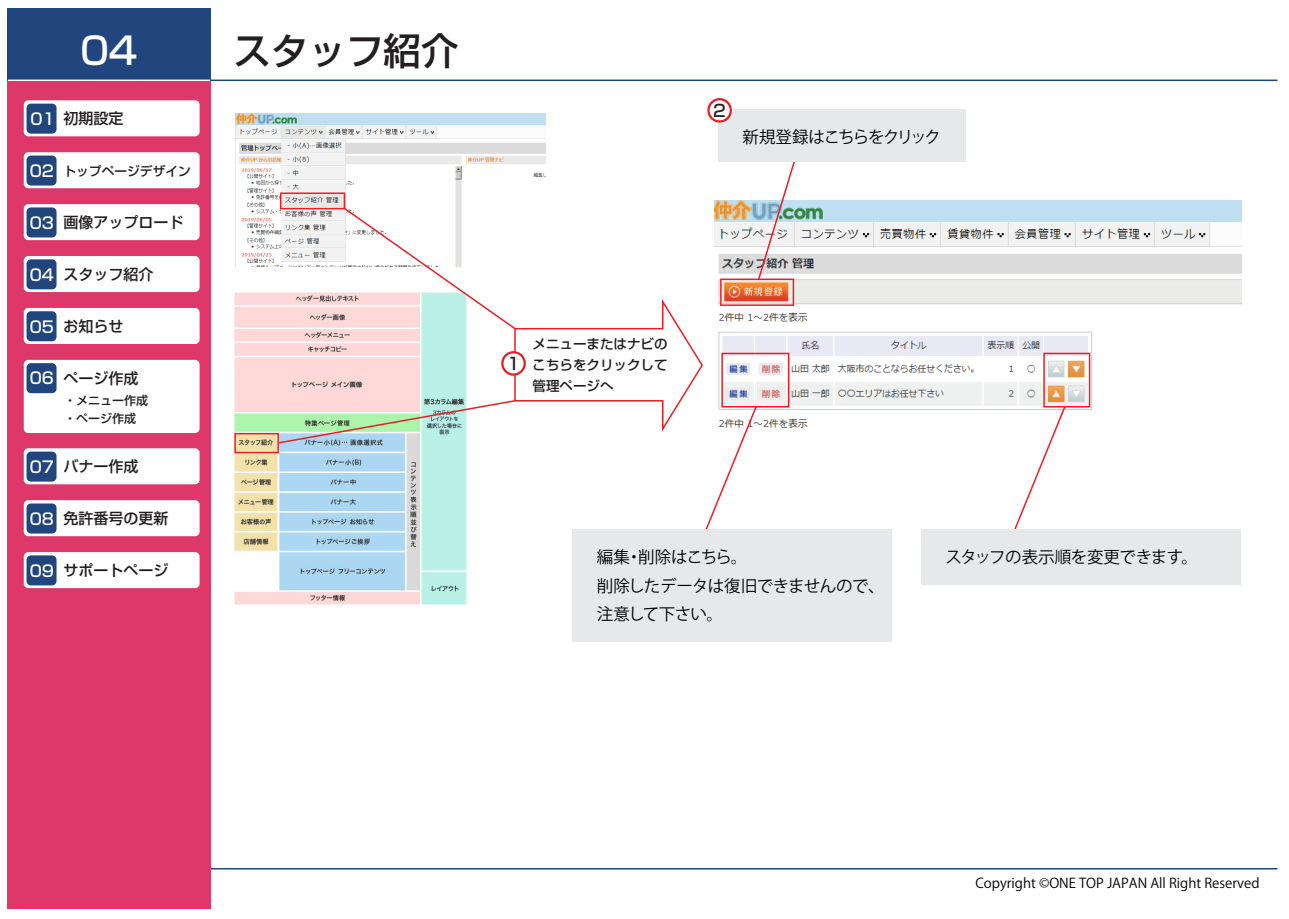
<style>
.page{position:relative;width:1289px;height:919px;background:#fff}
.page>*{position:absolute;margin:0;border:0;box-sizing:border-box;transform-origin:0 0}
.t1{font:500 37.5px "Shin Go Pro";color:#231f20}
.t2{font:500 37.5px "Shin Go Pro";color:#fff}
.t3{font:500 16.8px "Shin Go Pro";color:#231f20}
.t4{font:16.5px/28.5px "Koz Go Pr 6 N";letter-spacing:-.03em;color:#030303}
.t5{font:16.5px "Koz Go Pr 6 N";letter-spacing:-.085em;color:#030303}
.t6{font:500 15px "Shin Go Pro";color:#231f20}
.t7{font:13.5px "Koz Go Pr 6 N";color:#030303}
.t8{font:500 13.5px/21px "Shin Go Pro";color:#231f20;text-align:justify}
.t9{font:500 12.75px "Shin Go Pro";color:#231f20}
.t10{font:500 12px/18px "Shin Go Pro";color:#231f20}
.s1{font-size:15.9px;color:#fff}
</style>
<div class="page">
<img style="left:802px;top:200px;width:439px;height:228px">
<img style="left:236px;top:113px;width:310px;height:25px">
<hr style="left:10px;top:867px;width:1267px;height:2px;background:#20467d">
<div style="left:8px;top:8px;width:203px;height:900px;background:#de3769"></div>
<div style="left:8px;top:8px;width:203px;height:72px;background:#20467d"></div>
<hr style="left:10px;top:80px;width:1267px;height:1px;background:#20467d">
<hr style="left:8px;top:80px;width:202px;height:1px;background:#fff">
<div style="left:24px;top:100px;width:176px;height:36px;background:#fff;border-radius:4px"></div>
<div style="left:27px;top:104px;width:30px;height:30px;background:#20467d;border-radius:4px"></div>
<div style="left:24px;top:152px;width:176px;height:36px;background:#fff;border-radius:4px"></div>
<div style="left:27px;top:155px;width:30px;height:30px;background:#20467d;border-radius:4px"></div>
<div style="left:24px;top:204px;width:176px;height:36px;background:#fff;border-radius:4px"></div>
<div style="left:27px;top:207px;width:30px;height:30px;background:#20467d;border-radius:4px"></div>
<div style="left:24px;top:256px;width:176px;height:36px;background:#fff;border-radius:4px"></div>
<div style="left:27px;top:259px;width:30px;height:30px;background:#20467d;border-radius:4px"></div>
<div style="left:24px;top:308px;width:176px;height:36px;background:#fff;border-radius:4px"></div>
<div style="left:27px;top:311px;width:30px;height:30px;background:#20467d;border-radius:4px"></div>
<div style="left:24px;top:360px;width:176px;height:73px;background:#fff;border-radius:4px"></div>
<div style="left:27px;top:363px;width:30px;height:30px;background:#20467d;border-radius:4px"></div>
<div style="left:24px;top:448px;width:176px;height:36px;background:#fff;border-radius:4px"></div>
<div style="left:27px;top:451px;width:30px;height:30px;background:#20467d;border-radius:4px"></div>
<div style="left:24px;top:500px;width:176px;height:36px;background:#fff;border-radius:4px"></div>
<div style="left:27px;top:503px;width:30px;height:30px;background:#20467d;border-radius:4px"></div>
<div style="left:24px;top:552px;width:176px;height:36px;background:#fff;border-radius:4px"></div>
<div style="left:27px;top:555px;width:30px;height:30px;background:#20467d;border-radius:4px"></div>
<img style="left:234px;top:547px;width:233px;height:58px">
<svg style="left:234px;top:138px;width:568px;height:409px"></svg>
<svg style="left:1006px;top:353px;width:84px;height:176px"></svg>
<div style="left:718px;top:109px;width:247px;height:52px;background:#e7e8e9"></div>
<div style="left:572px;top:529px;width:319px;height:112px;background:#e7e8e9"></div>
<div style="left:921px;top:529px;width:319px;height:55px;background:#e7e8e9"></div>
<div style="left:502px;top:352px;width:22px;height:22px;background:#fff;border-radius:50%"></div>
<div style="left:501px;top:351px;width:25px;height:24px;border:2px solid #ee1d23;border-radius:50%"></div>
<div style="left:708px;top:99px;width:22px;height:22px;background:#fff;border-radius:50%"></div>
<div style="left:707px;top:98px;width:25px;height:25px;border:2px solid #ee1d23;border-radius:50%"></div>
<h1 class="t2" style="left:80px;top:20px;width:58px">04</h1>
<h1 class="t1" style="left:233px;top:20px;width:226px">スタッフ紹介</h1>
<p class="t6" style="left:31px;top:106px;width:94px"><span class="s1">01</span> 初期設定</p>
<p class="t9" style="left:30px;top:161px;width:163px"><span class="s1">02</span> トップページデザイン</p>
<p class="t6" style="left:30px;top:210px;width:155px"><span class="s1">03</span> 画像アップロード</p>
<p class="t6" style="left:30px;top:262px;width:125px"><span class="s1">04</span> スタッフ紹介</p>
<p class="t6" style="left:30px;top:314px;width:95px"><span class="s1">05</span> お知らせ</p>
<p class="t6" style="left:30px;top:365px;width:110px"><span class="s1">06</span> ページ作成</p>
<p class="t10" style="left:64px;top:390px;width:85px">・メニュー作成・ページ作成</p>
<p class="t6" style="left:30px;top:454px;width:110px"><span class="s1">07</span> バナー作成</p>
<p class="t6" style="left:30px;top:506px;width:140px"><span class="s1">08</span> 免許番号の更新</p>
<p class="t6" style="left:30px;top:558px;width:140px"><span class="s1">09</span> サポートページ</p>
<p class="t3" style="left:713px;top:97px;width:14px">2</p>
<p class="t5" style="left:742px;top:127px;width:200px">新規登録はこちらをクリック</p>
<p class="t3" style="left:507px;top:350px;width:14px">1</p>
<p class="t8" style="left:532px;top:331px;width:136px">メニューまたはナビのこちらをクリックして管理ページへ</p>
<p class="t4" style="left:597px;top:543px;width:289px">編集・削除はこちら。<br>削除したデータは復旧できませんので、注意して下さい。</p>
<p class="t4" style="left:945px;top:543px;width:254px">スタッフの表示順を変更できます。</p>
<p class="t7" style="left:975px;top:874px;width:285px">Copyright ©ONE TOP JAPAN All Right Reserved</p>
</div>
